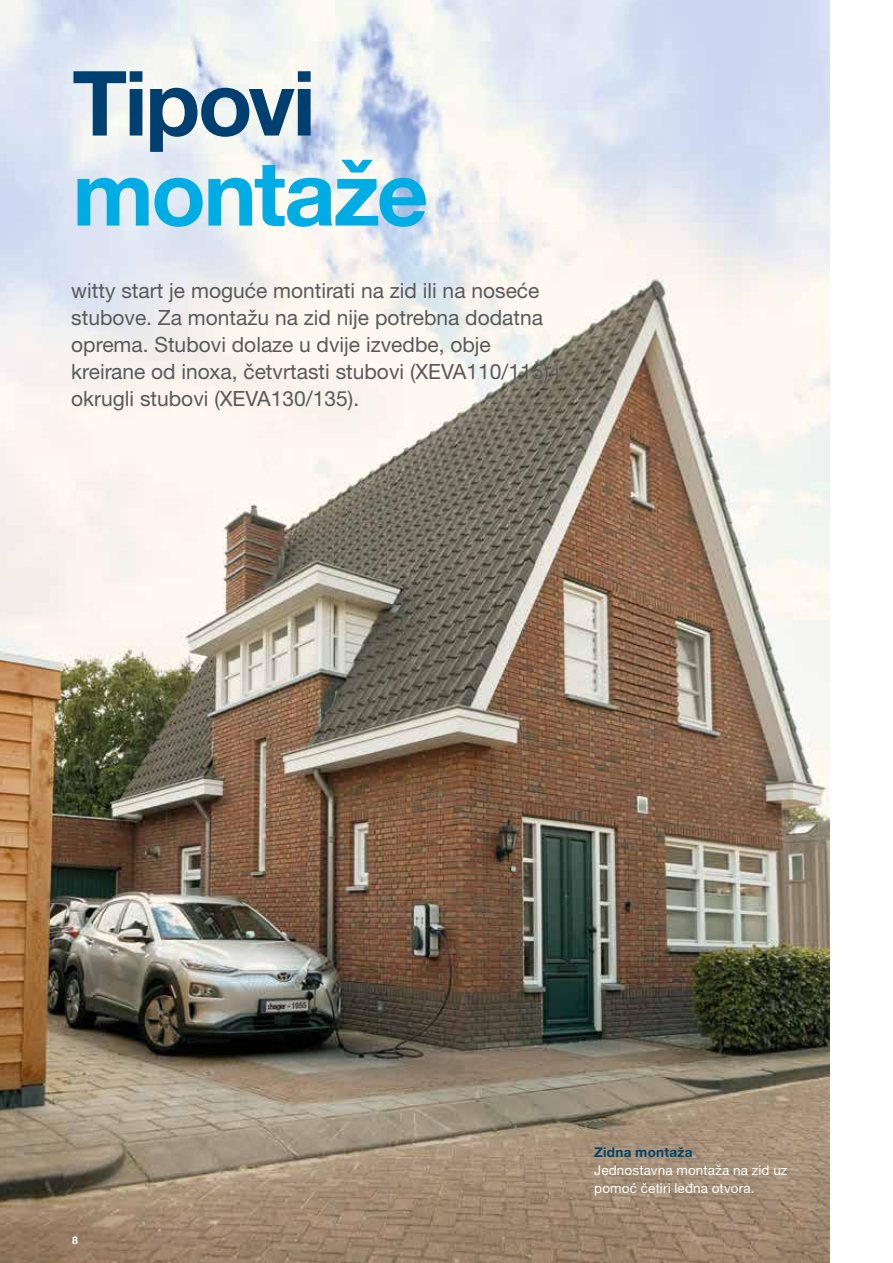
<style>
.page{position:relative;width:893px;height:1263px;background:#fff}
.page>*{position:absolute;margin:0;border:0;box-sizing:border-box;transform-origin:0 0}
.t1{font:700 90px "Helvetica Neue LTW1 G";letter-spacing:-.03em;color:#00ace4}
.t2{font:700 90px "Helvetica Neue LTW1 G";letter-spacing:-.03em;color:#004071}
.t3{font:21px/27px "Helvetica Neue LTW1 G";color:#58595b}
.t4{font:13.5px/18px "Helvetica Neue LTW1 G";letter-spacing:.01em;color:#fff}
.t5{font:700 13.5px "Helvetica Neue LTW1 G";letter-spacing:.02em;color:#01456b}
.t6{font:700 10.5px "Helvetica Neue LTW1 G";color:#fff}
</style>
<div class="page">
<img style="left:0;top:0;width:829px;height:1263px">
<h1 class="t2" style="left:72px;top:48px;width:245px">Tipovi</h1>
<h1 class="t1" style="left:72px;top:138px;width:358px">montaže</h1>
<p class="t3" style="left:71px;top:276px;width:490px">witty start je moguće montirati na zid ili na noseće stubove. Za montažu na zid nije potrebna dodatna oprema. Stubovi dolaze u dvije izvedbe, obje kreirane od inoxa, četvrtasti stubovi (XEVA110/115) i okrugli stubovi (XEVA130/135).</p>
<p class="t6" style="left:72px;top:1233px;width:7px">8</p>
<p class="t5" style="left:594px;top:1144px;width:100px">Zidna montaža</p>
<p class="t4" style="left:594px;top:1161px;width:195px">Jednostavna montaža na zid uz pomoć četiri leđna otvora.</p>
</div>
